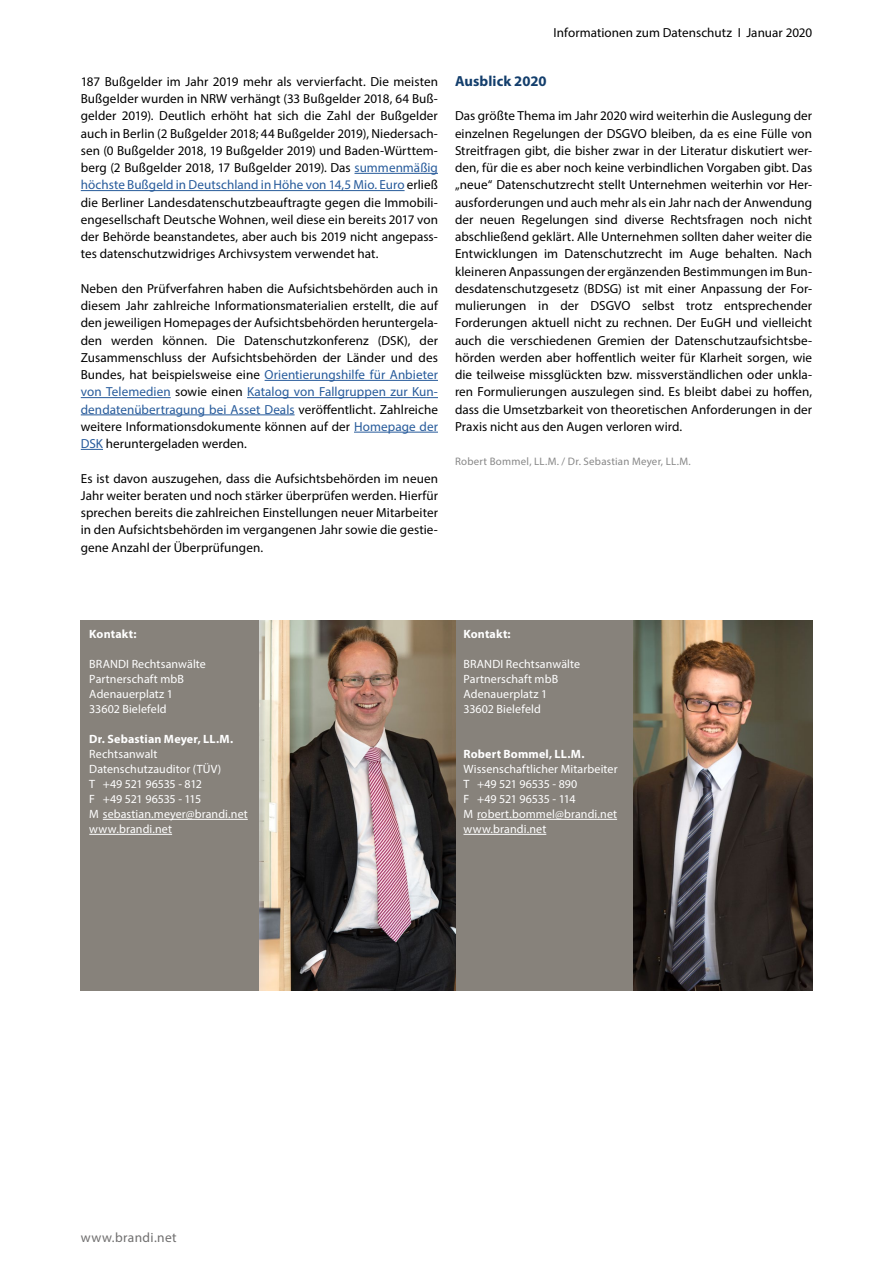
<style>
.page{position:relative;width:893px;height:1263px;background:#fff}
.page>*{position:absolute;margin:0;border:0;box-sizing:border-box;transform-origin:0 0}
.Zwischenheadlines{font:700 14.7px "Myriad Pro";letter-spacing:.005em;color:#133e6c}
.t1{font:13.5px "Myriad Pro";letter-spacing:.025em;color:#706f6f}
.Fließtext{font:13.2px/17.2px "Myriad Pro";letter-spacing:.005em;color:#000;text-align:justify}
.t2{font:12px/15px "Myriad Pro";letter-spacing:.01em;color:#fff}
.t3{font:700 12px "Myriad Pro";letter-spacing:.015em;color:#fff}
.Fußnote{font:10.8px "Myriad Pro";letter-spacing:.025em;color:#878787}
.s1{color:#275b9b}
.s2{font-weight:700}
</style>
<div class="page">
<hr style="left:354px;top:173px;width:84px;height:1px;background:#275b9b">
<hr style="left:81px;top:190px;width:324px;height:1px;background:#275b9b">
<hr style="left:265px;top:380px;width:173px;height:1px;background:#275b9b">
<hr style="left:81px;top:397px;width:90px;height:1px;background:#275b9b">
<hr style="left:247px;top:397px;width:191px;height:1px;background:#275b9b">
<hr style="left:81px;top:415px;width:214px;height:1px;background:#275b9b">
<hr style="left:354px;top:432px;width:84px;height:1px;background:#275b9b">
<svg style="left:81px;top:449px;width:22px;height:1px"></svg>
<div style="left:81px;top:621px;width:731px;height:370px;background:#87827b"></div>
<img style="left:259px;top:621px;width:196px;height:370px">
<hr style="left:103px;top:819px;width:145px;height:1px;background:#fff">
<hr style="left:89px;top:834px;width:83px;height:1px;background:#fff">
<img style="left:634px;top:621px;width:178px;height:370px">
<hr style="left:477px;top:819px;width:140px;height:1px;background:#fff">
<hr style="left:463px;top:834px;width:83px;height:1px;background:#fff">
<p class="Fließtext" style="left:81px;top:73px;width:359px">187 Bußgelder im Jahr 2019 mehr als vervierfacht. Die meisten Bußgelder wurden in NRW verhängt (33 Bußgelder 2018, 64 Buß&shy;gelder 2019). Deutlich erhöht hat sich die Zahl der Bußgelder auch in Berlin (2 Bußgelder 2018; 44 Bußgelder 2019), Niedersach&shy;sen (0 Bußgelder 2018, 19 Bußgelder 2019) und Baden-Württem&shy;berg (2 Bußgelder 2018, 17 Bußgelder 2019). Das <span class="s1">summenmäßig höchste Bußgeld in Deutschland in Höhe von 14,5 Mio. Euro</span> erließ die Berliner Landesdatenschutzbeauftragte gegen die Immobili&shy;engesellschaft Deutsche Wohnen, weil diese ein bereits 2017 von der Behörde beanstandetes, aber auch bis 2019 nicht angepass&shy;tes datenschutzwidriges Archivsystem verwendet hat.</p>
<p class="Fließtext" style="left:81px;top:280px;width:359px">Neben den Prüfverfahren haben die Aufsichtsbehörden auch in diesem Jahr zahlreiche Informationsmaterialien erstellt, die auf den jeweiligen Homepages der Aufsichtsbehörden heruntergela&shy;den werden können. Die Datenschutzkonferenz (DSK), der Zusammenschluss der Aufsichtsbehörden der Länder und des Bundes, hat beispielsweise eine <span class="s1">Orientierungshilfe für Anbieter von Telemedien</span> sowie einen <span class="s1">Katalog von Fallgruppen zur Kun&shy;dendatenübertragung bei Asset Deals</span> veröffentlicht. Zahlreiche weitere Informationsdokumente können auf der <span class="s1">Homepage der DSK</span> heruntergeladen werden.</p>
<p class="Fließtext" style="left:81px;top:469px;width:359px">Es ist davon auszugehen, dass die Aufsichtsbehörden im neuen Jahr weiter beraten und noch stärker überprüfen werden. Hierfür sprechen bereits die zahlreichen Einstellungen neuer Mitarbeiter in den Aufsichtsbehörden im vergangenen Jahr sowie die gestie&shy;gene Anzahl der Überprüfungen.</p>
<p class="Fließtext" style="left:554px;top:23px;width:260px">Informationen zum Datenschutz I Januar 2020</p>
<p class="Zwischenheadlines" style="left:455px;top:71px;width:93px">Ausblick 2020</p>
<p class="Fließtext" style="left:455px;top:107px;width:359px">Das größte Thema im Jahr 2020 wird weiterhin die Auslegung der einzelnen Regelungen der DSGVO bleiben, da es eine Fülle von Streitfragen gibt, die bisher zwar in der Literatur diskutiert wer&shy;den, für die es aber noch keine verbindlichen Vorgaben gibt. Das „neue“ Datenschutzrecht stellt Unternehmen weiterhin vor Her&shy;ausforderungen und auch mehr als ein Jahr nach der Anwendung der neuen Regelungen sind diverse Rechtsfragen noch nicht abschließend geklärt. Alle Unternehmen sollten daher weiter die Entwicklungen im Datenschutzrecht im Auge behalten. Nach kleineren Anpassungen der ergänzenden Bestimmungen im Bun&shy;desdatenschutzgesetz (BDSG) ist mit einer Anpassung der For&shy;mulierungen in der DSGVO selbst trotz entsprechender Forderungen aktuell nicht zu rechnen. Der EuGH und vielleicht auch die verschiedenen Gremien der Datenschutzaufsichtsbe&shy;hörden werden aber hoffentlich weiter für Klarheit sorgen, wie die teilweise missglückten bzw. missverständlichen oder unkla&shy;ren Formulierungen auszulegen sind. Es bleibt dabei zu hoffen, dass die Umsetzbarkeit von theoretischen Anforderungen in der Praxis nicht aus den Augen verloren wird.</p>
<p class="Fußnote" style="left:455px;top:455px;width:237px">Robert Bommel, LL.M. / Dr. Sebastian Meyer, LL.M.</p>
<p class="t3" style="left:89px;top:626px;width:49px">Kontakt:</p>
<p class="t2" style="left:89px;top:656px;width:118px">BRANDI Rechtsanwälte<br>Partnerschaft mbB<br>Adenauerplatz 1<br>33602 Bielefeld</p>
<p class="t2" style="left:89px;top:731px;width:145px"><span class="s2">Dr. Sebastian Meyer, LL.M.<br></span>Rechtsanwalt<br>Datenschutzauditor (TÜV)</p>
<p class="t2" style="left:89px;top:776px;width:160px">T +49 521 96535 - 812<br>F +49 521 96535 - 115<br>M sebastian.meyer@brandi.net www.brandi.net</p>
<p class="t3" style="left:463px;top:626px;width:49px">Kontakt:</p>
<p class="t2" style="left:463px;top:656px;width:118px">BRANDI Rechtsanwälte<br>Partnerschaft mbB<br>Adenauerplatz 1<br>33602 Bielefeld</p>
<p class="t2" style="left:463px;top:746px;width:156px"><span class="s2">Robert Bommel, LL.M.<br></span>Wissenschaftlicher Mitarbeiter</p>
<p class="t2" style="left:463px;top:776px;width:155px">T +49 521 96535 - 890<br>F +49 521 96535 - 114<br>M robert.bommel@brandi.net www.brandi.net</p>
<p class="t1" style="left:81px;top:1229px;width:97px">www.brandi.net</p>
</div>
